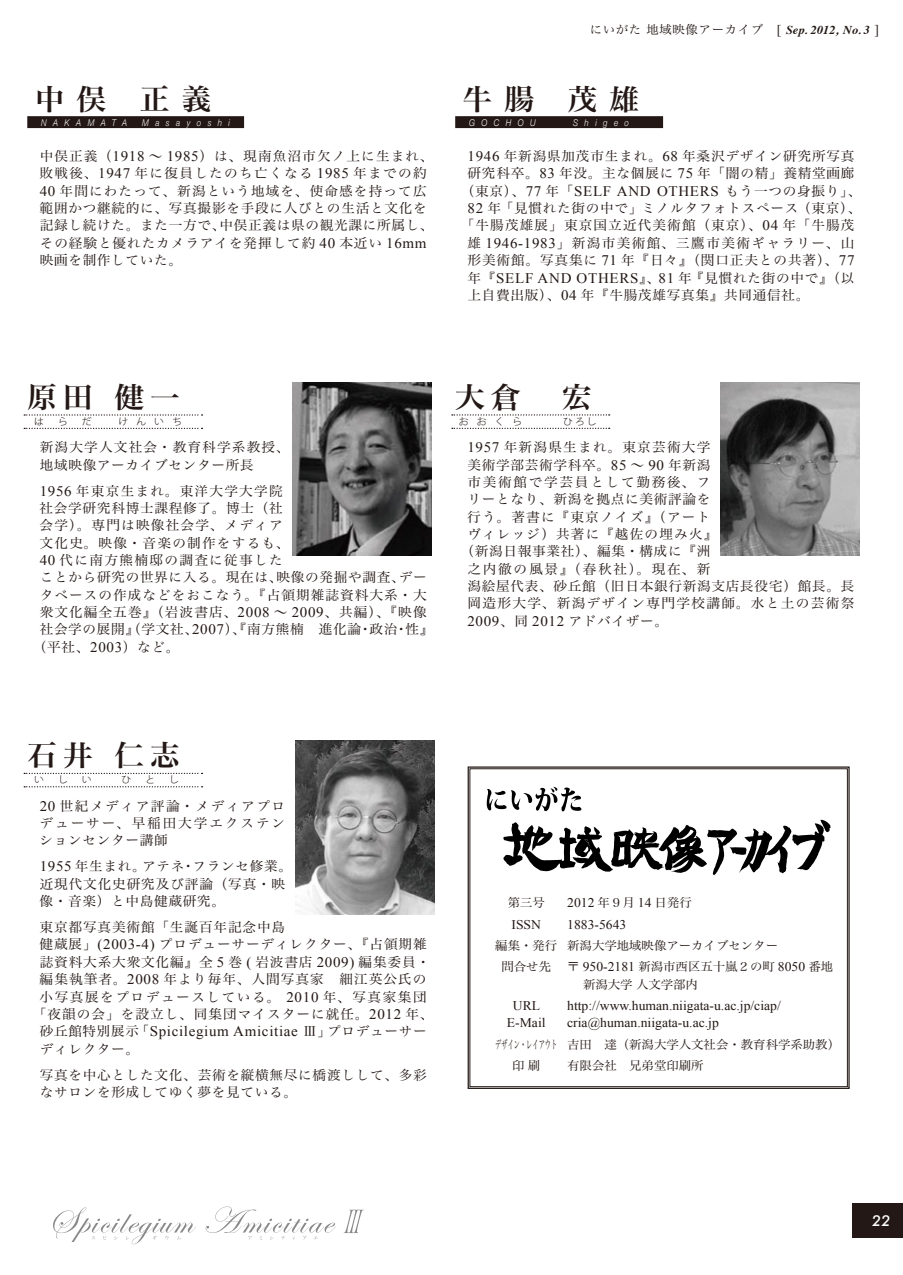
<style>
.page{position:relative;width:903px;height:1275px;background:#fff}
.page>*{position:absolute;margin:0;border:0;box-sizing:border-box;transform-origin:0 0}
.t1{font:28.88px "Hira Min Pro W6";letter-spacing:.2em;color:#231815}
.t2{font:14.53px "Times New Roman";letter-spacing:.045em;color:#231815}
.t3{font:italic 500 14.35px "Futura";color:#fff}
.t4{font:13.3px/17.3px "Hira Min Pro W3";letter-spacing:.065em;color:#231815}
.t5{font:13.3px "Times New Roman";color:#231815}
.t6{font:13.3px "Hira Min Pro W3";letter-spacing:.09em;color:#231815}
.t7{font:13.3px "Hira Min Pro W3";letter-spacing:.1em;color:#231815}
.t8{font:13.3px "Hira Min Pro W3";letter-spacing:.085em;color:#231815}
.t9{font:13.3px "Hira Min Pro W3";letter-spacing:.11em;color:#231815}
.t10{font:13.3px "Hira Min Pro W3";letter-spacing:.095em;color:#231815}
.t11{font:13.3px "Hira Min Pro W3";letter-spacing:.13em;color:#231815}
.t12{font:13.3px "Hira Min Pro W3";letter-spacing:.125em;color:#231815}
.t13{font:12.08px/21.3px "Hira Min Pro W3";color:#231815}
.t14{font:12.08px/21.3px "Hira Min Pro W3";color:#231815;scale:.52 1}
.t15{font:12.08px "Hira Min Pro W3";letter-spacing:.05em;color:#231815}
.t16{font:200 9.45px "Koz Go Pro";letter-spacing:.8em;color:#231815;scale:1.04 1}
.t17{font:italic 300 9.28px "Helvetica Neue";letter-spacing:.8em;color:#fff;scale:.86 1}
.s1{font-family:"Times New Roman";font-size:14.53px}
.s2{font-family:"Times New Roman";font-size:13.3px}
.s3{font-family:"Times";font-weight:700;font-style:italic}
.s4{font-family:"Hira Min Pro W3";font-size:13.3px}
.s5{font-family:"Hira Min Pro W3";font-size:12.08px}
</style>
<div class="page">
<div style="left:852px;top:1203px;width:51px;height:35px;background:#231815"></div>
<svg style="left:344px;top:1210px;width:20px;height:23px"></svg>
<svg style="left:53px;top:1207px;width:143px;height:37px"></svg>
<svg style="left:206px;top:1206px;width:129px;height:34px"></svg>
<div style="left:455px;top:116px;width:208px;height:12px;background:#231815"></div>
<div style="left:27px;top:116px;width:217px;height:12px;background:#231815"></div>
<img style="left:293px;top:382px;width:139px;height:174px">
<svg style="left:24px;top:414px;width:179px;height:2px"></svg>
<svg style="left:24px;top:428px;width:179px;height:1px"></svg>
<img style="left:720px;top:382px;width:139px;height:174px">
<svg style="left:452px;top:414px;width:158px;height:2px"></svg>
<svg style="left:452px;top:428px;width:158px;height:1px"></svg>
<img style="left:295px;top:740px;width:139px;height:174px">
<svg style="left:24px;top:773px;width:179px;height:1px"></svg>
<svg style="left:24px;top:786px;width:179px;height:1px"></svg>
<svg style="left:467px;top:766px;width:383px;height:323px"></svg>
<h1 class="t1" style="left:35px;top:73px;width:178px">中俣 正義</h1>
<p class="t17" style="left:41px;top:117px;width:101px">NAKAMATA</p>
<p class="t17" style="left:142px;top:117px;width:104px">Masayoshi</p>
<p class="t4" style="left:40px;top:146px;width:395px">中俣正義（<span class="s1">1918</span> ～ <span class="s1">1985</span>）は、現南魚沼市欠ノ上に生まれ、敗戦後、<span class="s1">19(7</span> 年に復員したのち亡くなる <span class="s1">1985</span> 年までの約<span class="s1">(0</span> 年間にわたって、新潟という地域を、使命感を持って広範囲かつ継続的に、写真撮影を手段に人びとの生活と文化を記録し続けた。また一方で、中俣正義は県の観光課に所属し、その経験と優れたカメラアイを発揮して約 <span class="s1">(0</span> 本近い <span class="s1">16mm</span>映画を制作していた。</p>
<p class="t15" style="left:590px;top:19px;width:291px">にいがた 地域映像アーカイブ <span class="s2">[</span> <span class="s3">Sep. 2012, No. 3</span> <span class="s2">]</span></p>
<h1 class="t1" style="left:463px;top:73px;width:178px">牛腸 茂雄</h1>
<p class="t17" style="left:469px;top:117px;width:79px">GOCHOU</p>
<p class="t17" style="left:573px;top:117px;width:66px">Shigeo</p>
<p class="t4" style="left:468px;top:146px;width:388px"><span class="s1">19(6</span> 年新潟県加茂市生まれ。<span class="s1">68</span> 年桑沢デザイン研究所写真</p>
<p class="t4" style="left:468px;top:164px;width:388px">研究科卒。<span class="s1">8(</span> 年没。主な個展に <span class="s1">75</span> 年「闇の精」養精堂画廊</p>
<p class="t4" style="left:461px;top:181px;width:402px">（東京）、<span class="s1">77</span> 年「<span class="s1">SELF AND OTHERS</span> もう一つの身振り」、</p>
<p class="t4" style="left:468px;top:198px;width:395px"><span class="s1">82</span> 年「見慣れた街の中で」ミノルタフォトスペース（東京）、</p>
<p class="t4" style="left:461px;top:216px;width:395px">「牛腸茂雄展」東京国立近代美術館（東京）、<span class="s1">0(</span> 年「牛腸茂</p>
<p class="t7" style="left:468px;top:231px;width:388px">雄 <span class="s1">19(6-198(</span>」新潟市美術館、三鷹市美術ギャラリー、山</p>
<p class="t4" style="left:468px;top:250px;width:388px">形美術館。写真集に <span class="s1">71</span> 年『日々』（関口正夫との共著）、<span class="s1">77</span></p>
<p class="t4" style="left:468px;top:268px;width:388px">年『<span class="s1">SELF AND OTHERS</span>』、<span class="s1">81</span> 年『見慣れた街の中で』（以</p>
<p class="t4" style="left:468px;top:285px;width:343px">上自費出版）、<span class="s1">0(</span> 年『牛腸茂雄写真集』共同通信社。</p>
<h1 class="t1" style="left:27px;top:371px;width:154px">原田 健一</h1>
<p class="t16" style="left:34px;top:415px;width:11px">は</p>
<p class="t16" style="left:58px;top:415px;width:11px">ら</p>
<p class="t16" style="left:82px;top:415px;width:11px">だ</p>
<p class="t16" style="left:119px;top:415px;width:63px">けんいち</p>
<p class="t4" style="left:40px;top:437px;width:251px">新潟大学人文社会・教育科学系教授、地域映像アーカイブセンター所長</p>
<p class="t6" style="left:40px;top:479px;width:245px"><span class="s1">1956</span> 年東京生まれ。東洋大学大学院</p>
<p class="t4" style="left:40px;top:498px;width:245px">社会学研究科博士課程修了。博士（社</p>
<p class="t8" style="left:40px;top:514px;width:245px">会学）。専門は映像社会学、メディア</p>
<p class="t6" style="left:40px;top:531px;width:251px">文化史。映像・音楽の制作をするも、</p>
<p class="t10" style="left:40px;top:549px;width:245px"><span class="s1">(0</span> 代に南方熊楠邸の調査に従事した</p>
<p class="t4" style="left:40px;top:567px;width:388px">ことから研究の世界に入る。現在は、映像の発掘や調査、デー</p>
<p class="t4" style="left:40px;top:585px;width:388px">タベースの作成などをおこなう。『占領期雑誌資料大系・大</p>
<p class="t4" style="left:40px;top:602px;width:388px">衆文化編全五巻』（岩波書店、<span class="s1">2008</span> ～ <span class="s1">2009</span>、共編）、『映像</p>
<p class="t4" style="left:40px;top:620px;width:395px">社会学の展開』（学文社、<span class="s1">2007</span>）、『南方熊楠 進化論・政治・性』</p>
<p class="t4" style="left:33px;top:637px;width:148px">（平社、<span class="s1">200(</span>）など。</p>
<h1 class="t1" style="left:455px;top:371px;width:67px">大倉</h1>
<p class="t16" style="left:459px;top:415px;width:63px">おおくら</p>
<h1 class="t1" style="left:562px;top:371px;width:31px">宏</h1>
<p class="t16" style="left:563px;top:415px;width:34px">ひろし</p>
<p class="t6" style="left:467px;top:436px;width:245px"><span class="s1">1957</span> 年新潟県生まれ。東京芸術大学</p>
<p class="t4" style="left:467px;top:455px;width:245px">美術学部芸術学科卒。<span class="s1">85</span> ～ <span class="s1">90</span> 年新潟</p>
<p class="t12" style="left:467px;top:470px;width:245px">市美術館で学芸員として勤務後、フ</p>
<p class="t4" style="left:467px;top:489px;width:245px">リーとなり、新潟を拠点に美術評論を</p>
<p class="t6" style="left:467px;top:505px;width:245px">行う。著書に『東京ノイズ』（アート</p>
<p class="t8" style="left:467px;top:523px;width:251px">ヴィレッジ）共著に『越佐の埋み火』</p>
<p class="t4" style="left:461px;top:541px;width:251px">（新潟日報事業社）、編集・構成に『洲</p>
<p class="t11" style="left:467px;top:557px;width:245px">之内徹の風景』（春秋社）。現在、新</p>
<p class="t4" style="left:467px;top:576px;width:389px">潟絵屋代表、砂丘館（旧日本銀行新潟支店長役宅）館長。長</p>
<p class="t7" style="left:467px;top:592px;width:388px">岡造形大学、新潟デザイン専門学校講師。水と土の芸術祭</p>
<p class="t4" style="left:467px;top:611px;width:202px"><span class="s1">2009</span>、同 <span class="s1">2012</span> アドバイザー。</p>
<h1 class="t1" style="left:27px;top:730px;width:154px">石井 仁志</h1>
<p class="t16" style="left:34px;top:774px;width:11px">い</p>
<p class="t16" style="left:58px;top:774px;width:11px">し</p>
<p class="t16" style="left:82px;top:774px;width:11px">い</p>
<p class="t16" style="left:122px;top:774px;width:11px">ひ</p>
<p class="t16" style="left:145px;top:774px;width:11px">と</p>
<p class="t16" style="left:169px;top:774px;width:11px">し</p>
<p class="t4" style="left:40px;top:796px;width:247px;text-align:justify"><span class="s1">20</span> 世紀メディア評論・メディアプロデューサー、早稲田大学エクステンションセンター講師</p>
<p class="t4" style="left:40px;top:856px;width:254px"><span class="s1">1955</span> 年生まれ。アテネ・フランセ修業。近現代文化史研究及び評論（写真・映像・音楽）と中島健蔵研究。</p>
<p class="t4" style="left:40px;top:917px;width:247px">東京都写真美術館「生誕百年記念中島</p>
<p class="t4" style="left:40px;top:935px;width:389px">健蔵展」<span class="s1">(200(-((</span> プロデューサーディレクター、『占領期雑</p>
<p class="t4" style="left:40px;top:952px;width:392px">誌資料大系大衆文化編』全 <span class="s1">5</span> 巻 <span class="s1">(</span> 岩波書店 <span class="s1">2009(</span> 編集委員・</p>
<p class="t4" style="left:40px;top:969px;width:388px">編集執筆者。<span class="s1">2008</span> 年より毎年、人間写真家 細江英公氏の</p>
<p class="t9" style="left:40px;top:985px;width:388px">小写真展をプロデュースしている。 <span class="s1">2010</span> 年、写真家集団</p>
<p class="t4" style="left:33px;top:1004px;width:402px">「夜韻の会」を設立し、同集団マイスターに就任。<span class="s1">2012</span> 年、</p>
<p class="t2" style="left:40px;top:1022px;width:388px"><span class="s4">砂丘館特別展示「</span>Spicilegium Amicitiae <span class="s4">Ⅲ」プロデューサー</span></p>
<p class="t4" style="left:40px;top:1034px;width:389px;line-height:26.1px">ディレクター。<br>写真を中心とした文化、芸術を縦横無尽に橋渡しして、多彩</p>
<p class="t4" style="left:40px;top:1082px;width:259px">なサロンを形成してゆく夢を見ている。</p>
<p class="t13" style="left:508px;top:891px;width:39px">第三号</p>
<p class="t5" style="left:567px;top:894px;width:126px">2012 <span class="s5">年９月</span> 1( <span class="s5">日発行</span></p>
<p class="t5" style="left:511px;top:915px;width:31px">ISSN</p>
<p class="t5" style="left:567px;top:915px;width:61px">188(-56((</p>
<p class="t13" style="left:501px;top:934px;width:278px;text-indent:-6px">編集・発行 新潟大学地域映像アーカイブセンター問合せ先</p>
<p class="t13" style="left:583px;top:957px;width:252px;line-height:17.3px;text-indent:-16px">〒 <span class="s2">950-2181</span> 新潟市西区五十嵐２の町 <span class="s2">8050</span> 番地新潟大学人文学部内</p>
<p class="t5" style="left:513px;top:997px;width:29px">URL</p>
<p class="t5" style="left:567px;top:997px;width:215px">http://www.human.niigata-u.ac.jp/ciap/</p>
<p class="t5" style="left:507px;top:1014px;width:40px">E-Mail</p>
<p class="t5" style="left:567px;top:1014px;width:153px">cria@human.niigata-u.ac.jp</p>
<p class="t14" style="left:512px;top:1032px;width:632px;text-indent:-17px">デザイン・レイアウト 吉田 達（新潟大学人文社会・教育科学系助教）印刷</p>
<p class="t13" style="left:567px;top:1054px;width:138px">有限会社 兄弟堂印刷所</p>
<p class="t3" style="left:872px;top:1211px;width:20px">22</p>
</div>
